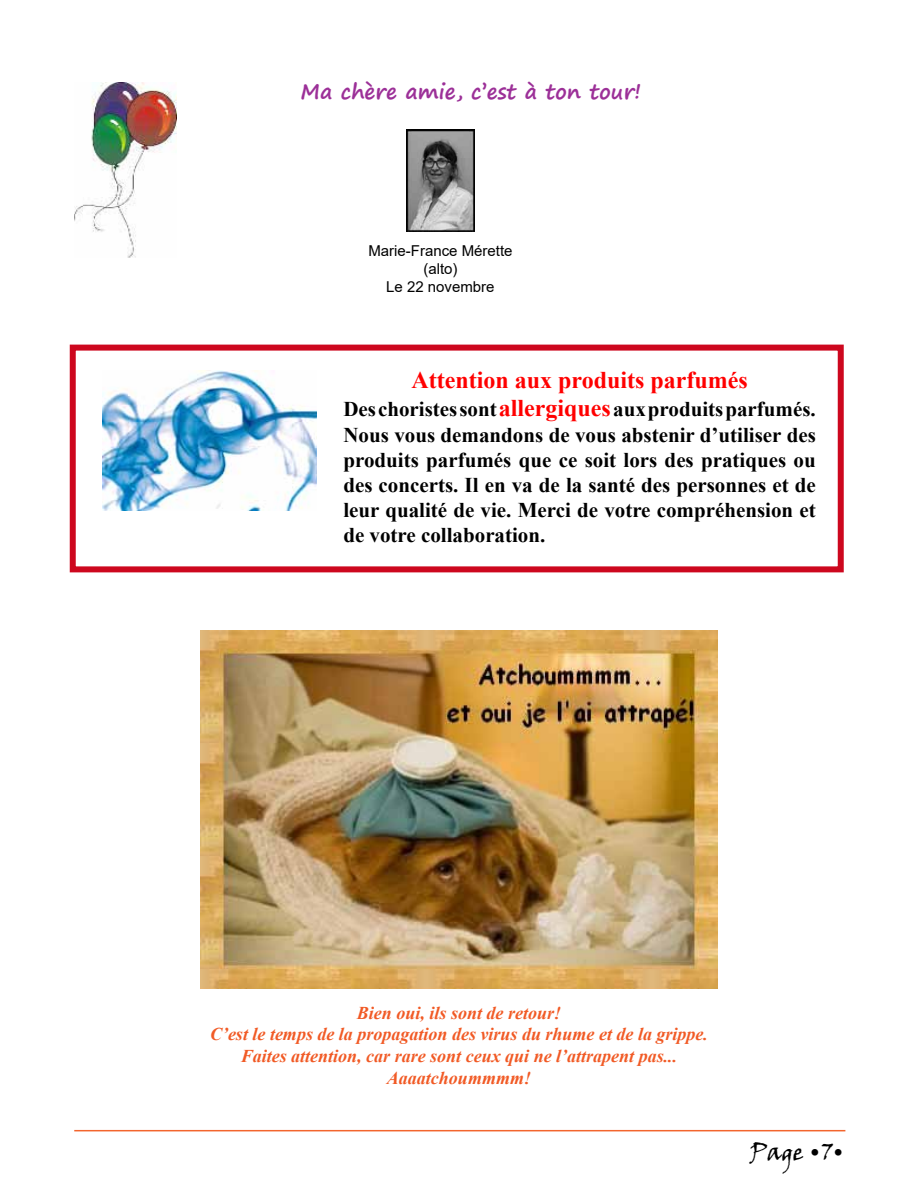
<style>
.page{position:relative;width:918px;height:1188px;background:#fff}
.page>*{position:absolute;margin:0;border:0;box-sizing:border-box;transform-origin:0 0}
.t1{font:700 24px "Times New Roman";color:#f00}
.t2{font:24px "Viner Hand ITC";color:#000}
.t3{font:700 21px/25.2px "Times New Roman";color:#000;text-align:justify}
.t4{font:700 21px "Segoe Print";color:#9c3098}
.t5{font:italic 700 18px/21.6px "Times New Roman";color:#f15a25;text-align:center}
.t6{font:15px/18px "Arial";color:#000;text-align:center}
.s1{font-size:24px;color:#f00}
</style>
<div class="page">
<hr style="left:74px;top:1130px;width:771px;height:1px;background:#f3652d">
<img style="left:201px;top:631px;width:516px;height:358px">
<img style="left:74px;top:82px;width:103px;height:176px">
<img style="left:406px;top:129px;width:69px;height:102px">
<img style="left:102px;top:371px;width:214px;height:139px">
<div style="left:70px;top:345px;width:774px;height:227px;border:6px solid #cd071e"></div>
<p class="t4" style="left:300px;top:72px;width:342px">Ma chère amie, c’est à ton tour!</p>
<p class="t6" style="left:368px;top:242px;width:146px">Marie-France Mérette (alto)<br>Le 22 novembre</p>
<p class="t1" style="left:411px;top:362px;width:338px">Attention aux produits parfumés</p>
<p class="t3" style="left:343px;top:396px;width:474px">Des choristes sont <span class="s1">allergiques</span> aux produits parfumés.<br>Nous vous demandons de vous abstenir d’utiliser des produits parfumés que ce soit lors des pratiques ou des concerts. Il en va de la santé des personnes et de leur qualité de vie. Merci de votre compréhension et de votre collaboration.</p>
<p class="t5" style="left:210px;top:1001px;width:500px">Bien oui, ils sont de retour!<br>C’est le temps de la propagation des virus du rhume et de la grippe.<br>Faites attention, car rare sont ceux qui ne l’attrapent pas...<br>Aaaatchoummmm!</p>
<p class="t2" style="left:750px;top:1137px;width:96px">Page •7•</p>
</div>
